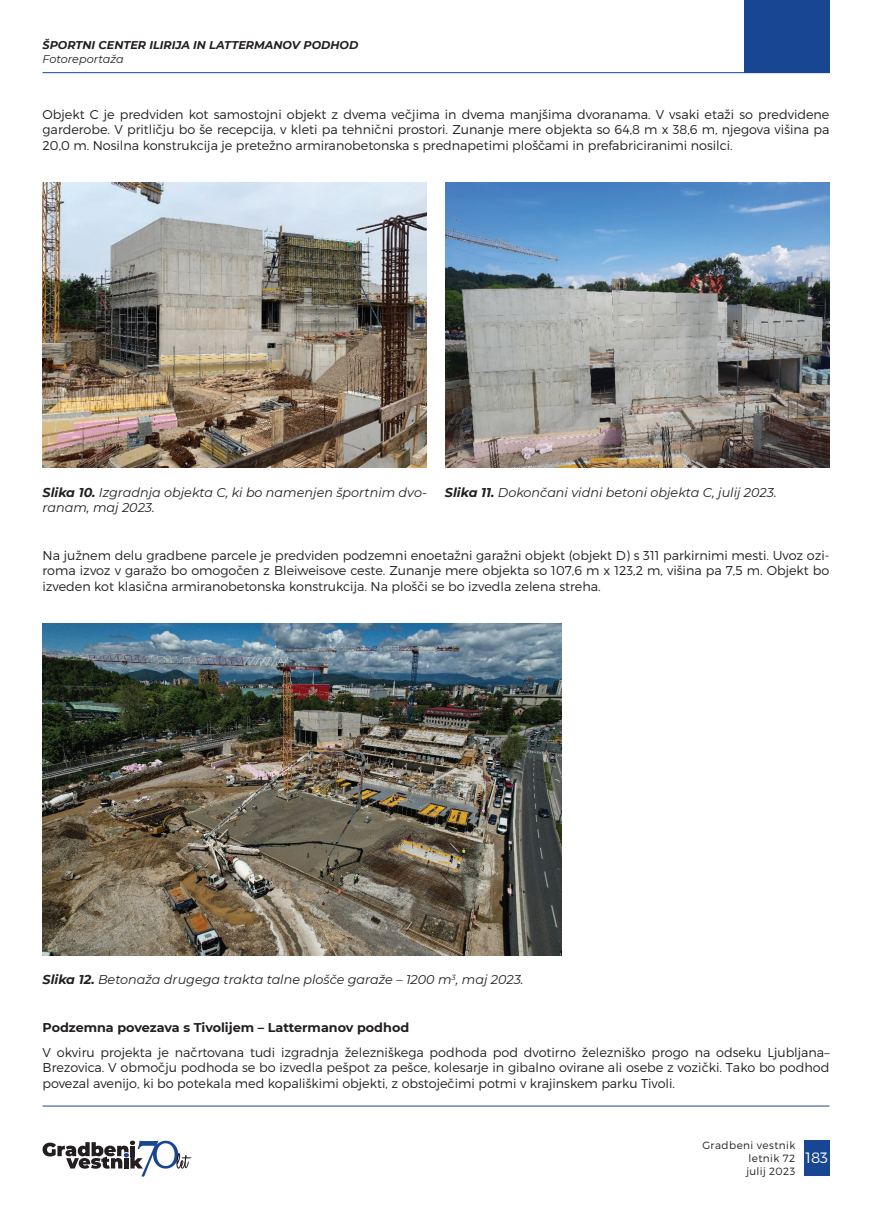
<style>
.page{position:relative;width:872px;height:1212px;background:#fff}
.page>*{position:absolute;margin:0;border:0;box-sizing:border-box;transform-origin:0 0}
.t1{font:300 15px "Montserrat";color:#fff}
.t2{font:300 12.75px/15.8px "Montserrat";color:#231f20;text-align:justify}
.t3{font:italic 12.75px/15.3px "Montserrat";color:#231f20}
.t4{font:700 12.75px "Montserrat";color:#231f20}
.t5{font:italic 700 11.25px "Montserrat";color:#231f20}
.t6{font:italic 11.25px "Montserrat";color:#231f20}
.t7{font:300 10.5px/12.6px "Montserrat";letter-spacing:.035em;color:#231f20;text-align:justify}
.s1{font-weight:700}
</style>
<div class="page">
<div style="left:804px;top:1140px;width:25px;height:36px;background:#194692"></div>
<svg style="left:43px;top:1140px;width:148px;height:36px"></svg>
<hr style="left:43px;top:1106px;width:786px;height:1px;background:#194692">
<div style="left:744px;top:0;width:85px;height:72px;background:#194692"></div>
<hr style="left:43px;top:72px;width:786px;height:1px;background:#194692">
<img style="left:43px;top:182px;width:384px;height:285px">
<img style="left:445px;top:182px;width:384px;height:285px">
<img style="left:43px;top:623px;width:518px;height:332px">
<p class="t5" style="left:43px;top:37px;width:317px">ŠPORTNI CENTER ILIRIJA IN LATTERMANOV PODHOD</p>
<p class="t6" style="left:43px;top:51px;width:83px">Fotoreportaža</p>
<p class="t2" style="left:43px;top:106px;width:788px">Objekt C je predviden kot samostojni objekt z dvema večjima in dvema manjšima dvoranama. V vsaki etaži so predvidene garderobe. V pritličju bo še recepcija, v kleti pa tehnični prostori. Zunanje mere objekta so 64,8 m x 38,6 m, njegova višina pa 20,0 m. Nosilna konstrukcija je pretežno armiranobetonska s prednapetimi ploščami in prefabriciranimi nosilci.</p>
<p class="t3" style="left:43px;top:484px;width:386px"><span class="s1">Slika 10.</span> Izgradnja objekta C, ki bo namenjen športnim dvo&shy;ranam, maj 2023.</p>
<p class="t3" style="left:445px;top:484px;width:333px"><span class="s1">Slika 11.</span> Dokončani vidni betoni objekta C, julij 2023.</p>
<p class="t2" style="left:43px;top:547px;width:788px">Na južnem delu gradbene parcele je predviden podzemni enoetažni garažni objekt (objekt D) s 311 parkirnimi mesti. Uvoz ozi&shy;roma izvoz v garažo bo omogočen z Bleiweisove ceste. Zunanje mere objekta so 107,6 m x 123,2 m, višina pa 7,5 m. Objekt bo izveden kot klasična armiranobetonska konstrukcija. Na plošči se bo izvedla zelena streha.</p>
<p class="t3" style="left:43px;top:971px;width:482px"><span class="s1">Slika 12.</span> Betonaža drugega trakta talne plošče garaže – 1200 m<sup>3</sup>, maj 2023.</p>
<p class="t4" style="left:43px;top:1018px;width:368px">Podzemna povezava s Tivolijem – Lattermanov podhod</p>
<p class="t2" style="left:43px;top:1044px;width:788px">V okviru projekta je načrtovana tudi izgradnja železniškega podhoda pod dvotirno železniško progo na odseku Ljubljana– Brezovica. V območju podhoda se bo izvedla pešpot za pešce, kolesarje in gibalno ovirane ali osebe z vozički. Tako bo podhod povezal avenijo, ki bo potekala med kopališkimi objekti, z obstoječimi potmi v krajinskem parku Tivoli.</p>
<p class="t7" style="left:746px;top:1139px;width:51px;text-indent:-44px">Gradbeni vestnik letnik 72 julij 2023</p>
<p class="t1" style="left:805px;top:1149px;width:24px">183</p>
</div>
